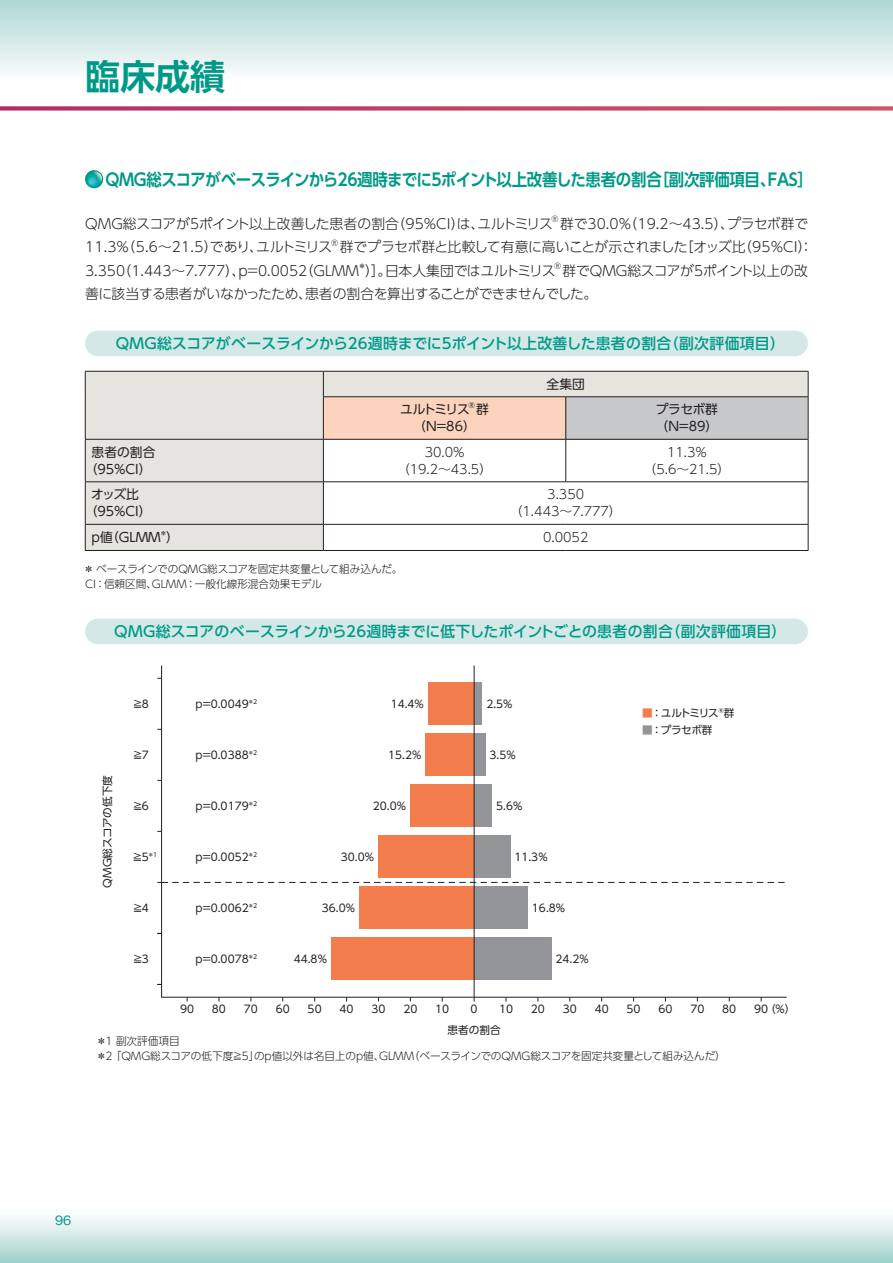
<style>
.page{position:relative;width:893px;height:1263px;background:#fff}
.page>*{position:absolute;margin:0;border:0;box-sizing:border-box;transform-origin:0 0}
.t1{font:700 35.1px "UD Shin Go Pro De";color:#098}
.t2{font:700 16.95px "UD Shin Go Pro De";letter-spacing:-.025em;color:#098;scale:.91 1}
.t3{font:500 14.85px "UD Shin Go Pro";letter-spacing:.01em;color:#098}
.t4{font:300 13.8px/23.4px "UD Shin Go Pro";letter-spacing:-.015em;color:#231f20}
.t5{font:300 13.8px "UD Shin Go Pro";letter-spacing:-.075em;color:#231f20}
.t6{font:12.75px/17px "UD Shin Go Pro";color:#231f20;text-align:center}
.t7{font:300 12.75px/17px "UD Shin Go Pro";color:#231f20;text-align:center}
.t8{font:500 12.75px "Gothic BBB Pro";color:#098}
.t9{font:10.65px "UD Shin Go Pro";color:#231f20}
.t10{font:300 10.65px/14.9px "UD Shin Go Pro";color:#231f20}
.t11{font:300 8.1px "UD Shin Go Pro";color:#231f20}
.t12{font:7.5px "UD Shin Go Pro";color:#231f20}
.s1{color:#f47d4d}
.s2{color:#939598}
</style>
<div class="page">
<div style="left:0;top:1208px;width:893px;height:55px;background:linear-gradient(to bottom,#fff,#a0d1cb)"></div>
<div style="left:0;top:0;width:893px;height:81px;background:linear-gradient(to bottom,#aed7d2,#fcfefd)"></div>
<svg style="left:0;top:106px;width:893px;height:5px;background:#c85d7d"></svg>
<div style="left:85px;top:331px;width:723px;height:25px;background:#d4e9e7;border-radius:13px"></div>
<svg style="left:86px;top:372px;width:722px;height:178px;fill:#e6e4df"></svg>
<div style="left:323px;top:397px;width:243px;height:42px;background:#fcd4bd"></div>
<div style="left:566px;top:397px;width:242px;height:42px;background:#c7c8ca"></div>
<hr style="left:85px;top:371px;width:238px;height:1px;background:#231f20">
<svg style="left:85px;top:371px;width:1px;height:26px"></svg>
<hr style="left:85px;top:397px;width:1px;height:42px;background:#231f20">
<hr style="left:323px;top:371px;width:243px;height:1px;background:#231f20">
<svg style="left:323px;top:371px;width:1px;height:25px"></svg>
<hr style="left:566px;top:371px;width:242px;height:1px;background:#231f20">
<svg style="left:808px;top:371px;width:1px;height:25px"></svg>
<hr style="left:323px;top:396px;width:243px;height:1px;background:#231f20">
<hr style="left:323px;top:397px;width:1px;height:42px;background:#231f20">
<hr style="left:85px;top:439px;width:238px;height:1px;background:#231f20">
<hr style="left:85px;top:439px;width:1px;height:43px;background:#231f20">
<hr style="left:323px;top:439px;width:243px;height:1px;background:#231f20">
<hr style="left:323px;top:439px;width:1px;height:43px;background:#231f20">
<hr style="left:565px;top:439px;width:1px;height:43px;background:#231f20">
<hr style="left:808px;top:439px;width:1px;height:43px;background:#231f20">
<hr style="left:85px;top:481px;width:238px;height:1px;background:#231f20">
<hr style="left:85px;top:482px;width:1px;height:42px;background:#231f20">
<hr style="left:323px;top:481px;width:243px;height:1px;background:#231f20">
<hr style="left:323px;top:482px;width:1px;height:42px;background:#231f20">
<hr style="left:566px;top:481px;width:242px;height:1px;background:#231f20">
<hr style="left:808px;top:482px;width:1px;height:42px;background:#231f20">
<hr style="left:85px;top:524px;width:238px;height:1px;background:#231f20">
<svg style="left:85px;top:524px;width:1px;height:26px"></svg>
<hr style="left:323px;top:524px;width:243px;height:1px;background:#231f20">
<svg style="left:323px;top:524px;width:1px;height:26px"></svg>
<hr style="left:566px;top:524px;width:242px;height:1px;background:#231f20">
<svg style="left:808px;top:524px;width:1px;height:26px"></svg>
<hr style="left:85px;top:550px;width:238px;height:1px;background:#231f20">
<hr style="left:323px;top:550px;width:243px;height:1px;background:#231f20">
<hr style="left:566px;top:550px;width:242px;height:1px;background:#231f20">
<hr style="left:566px;top:396px;width:242px;height:1px;background:#231f20">
<hr style="left:565px;top:397px;width:1px;height:42px;background:#231f20">
<hr style="left:808px;top:397px;width:1px;height:42px;background:#231f20">
<hr style="left:566px;top:439px;width:242px;height:1px;background:#231f20">
<svg style="left:85px;top:170px;width:19px;height:18px"></svg>
<div style="left:85px;top:619px;width:723px;height:25px;background:#d4e9e7;border-radius:13px"></div>
<svg style="left:161px;top:665px;width:626px;height:333px"></svg>
<div style="left:428px;top:682px;width:46px;height:43px;background:#f47d4d"></div>
<div style="left:426px;top:733px;width:48px;height:43px;background:#f47d4d"></div>
<div style="left:410px;top:784px;width:64px;height:43px;background:#f47d4d"></div>
<div style="left:378px;top:836px;width:96px;height:42px;background:#f47d4d"></div>
<div style="left:359px;top:887px;width:115px;height:42px;background:#f47d4d"></div>
<div style="left:331px;top:938px;width:143px;height:42px;background:#f47d4d"></div>
<div style="left:474px;top:682px;width:8px;height:43px;background:#939598"></div>
<div style="left:474px;top:733px;width:11px;height:43px;background:#939598"></div>
<div style="left:474px;top:784px;width:18px;height:43px;background:#939598"></div>
<div style="left:474px;top:836px;width:36px;height:42px;background:#939598"></div>
<div style="left:474px;top:887px;width:54px;height:42px;background:#939598"></div>
<div style="left:474px;top:938px;width:77px;height:42px;background:#939598"></div>
<hr style="left:474px;top:665px;width:1px;height:332px;background:#231f20">
<svg style="left:157px;top:882px;width:630px;height:1px"></svg>
<h1 class="t1" style="left:85px;top:49px;width:142px">臨床成績</h1>
<p class="t2" style="left:105px;top:165px;width:779px">QMG総スコアがベースラインから26週時までに5ポイント以上改善した患者の割合［副次評価項目、FAS］</p>
<p class="t4" style="left:85px;top:212px;width:469px">QMG総スコアが5ポイント以上改善した患者の割合（95％CI）は、ユルトミリス</p>
<p class="t11" style="left:552px;top:213px;width:9px">®</p>
<p class="t4" style="left:560px;top:212px;width:250px">群で30.0％（19.2～43.5）、プラセボ群で</p>
<p class="t5" style="left:85px;top:236px;width:249px">11.3％（5.6～21.5）であり、ユルトミリス</p>
<p class="t11" style="left:331px;top:236px;width:9px">®</p>
<p class="t4" style="left:85px;top:235px;width:730px;text-indent:255px">群でプラセボ群と比較して有意に高いことが示されました［オッズ比（95％CI）：<br>3.350（1.443～7.777）、p＝0.0052（GLMM ）］。日本人集団ではユルトミリス</p>
<p class="t11" style="left:358px;top:259px;width:10px">＊</p>
<p class="t11" style="left:554px;top:259px;width:9px">®</p>
<p class="t4" style="left:85px;top:258px;width:724px;text-indent:478px">群でQMG総スコアが5ポイント以上の改善に該当する患者がいなかったため、患者の割合を算出することができませんでした。</p>
<p class="t3" style="left:116px;top:331px;width:671px">QMG総スコアがベースラインから26週時までに5ポイント以上改善した患者の割合（副次評価項目）</p>
<p class="t6" style="left:547px;top:375px;width:40px">全集団</p>
<p class="t6" style="left:400px;top:401px;width:71px">ユルトミリス</p>
<p class="t12" style="left:468px;top:399px;width:8px">®</p>
<p class="t6" style="left:476px;top:401px;width:14px">群</p>
<p class="t6" style="left:413px;top:418px;width:64px">（N＝86）</p>
<p class="t6" style="left:656px;top:401px;width:64px;text-align:left">プラセボ群（N＝89）</p>
<p class="t6" style="left:85px;top:443px;width:72px">患者の割合（95％CI）</p>
<p class="t7" style="left:397px;top:443px;width:97px">30.0％<br>（19.2～43.5）</p>
<p class="t7" style="left:644px;top:443px;width:88px">11.3％<br>（5.6～21.5）</p>
<p class="t6" style="left:85px;top:486px;width:68px">オッズ比（95％CI）</p>
<p class="t7" style="left:510px;top:486px;width:113px">3.350<br>（1.443～7.777）</p>
<p class="t6" style="left:92px;top:528px;width:89px">p値（GLMM ）</p>
<p class="t12" style="left:160px;top:527px;width:9px">＊</p>
<p class="t7" style="left:543px;top:528px;width:47px">0.0052</p>
<p class="t10" style="left:84px;top:561px;width:320px">＊ ベースラインでのQMG総スコアを固定共変量として組み込んだ。<br>CI：信頼区間、GLMM：一般化線形混合効果モデル</p>
<p class="t3" style="left:114px;top:619px;width:674px">QMG総スコアのベースラインから26週時までに低下したポイントごとの患者の割合（副次評価項目）</p>
<p class="t9" style="left:99px;top:887px;width:114px;rotate:-90deg">QMG総スコアの低下度</p>
<p class="t9" style="left:132px;top:695px;width:18px">≧8</p>
<p class="t9" style="left:132px;top:746px;width:18px">≧7</p>
<p class="t9" style="left:132px;top:797px;width:18px">≧6</p>
<p class="t9" style="left:132px;top:848px;width:27px">≧5<sup>＊1</sup></p>
<p class="t9" style="left:132px;top:899px;width:18px">≧4</p>
<p class="t9" style="left:132px;top:950px;width:18px">≧3</p>
<p class="t9" style="left:196px;top:695px;width:63px">p＝0.0049<sup>＊2</sup></p>
<p class="t9" style="left:196px;top:746px;width:63px">p＝0.0388<sup>＊2</sup></p>
<p class="t9" style="left:196px;top:797px;width:63px">p＝0.0179<sup>＊2</sup></p>
<p class="t9" style="left:196px;top:848px;width:63px">p＝0.0052<sup>＊2</sup></p>
<p class="t9" style="left:196px;top:899px;width:63px">p＝0.0062<sup>＊2</sup></p>
<p class="t9" style="left:196px;top:950px;width:63px">p＝0.0078<sup>＊2</sup></p>
<p class="t9" style="left:391px;top:695px;width:35px">14.4％</p>
<p class="t9" style="left:388px;top:746px;width:35px">15.2％</p>
<p class="t9" style="left:373px;top:797px;width:35px">20.0％</p>
<p class="t9" style="left:341px;top:848px;width:35px">30.0％</p>
<p class="t9" style="left:322px;top:899px;width:35px">36.0％</p>
<p class="t9" style="left:294px;top:950px;width:35px">44.8％</p>
<p class="t9" style="left:486px;top:695px;width:28px">2.5％</p>
<p class="t9" style="left:490px;top:746px;width:28px">3.5％</p>
<p class="t9" style="left:496px;top:797px;width:28px">5.6％</p>
<p class="t9" style="left:514px;top:848px;width:35px">11.3％</p>
<p class="t9" style="left:532px;top:899px;width:35px">16.8％</p>
<p class="t9" style="left:556px;top:950px;width:35px">24.2％</p>
<p class="t9" style="left:642px;top:704px;width:94px"><span class="s1">■</span>：ユルトミリス<sup>®</sup>群</p>
<p class="t9" style="left:642px;top:721px;width:72px"><span class="s2">■</span>：プラセボ群</p>
<p class="t9" style="left:765px;top:1000px;width:32px">（％）</p>
<p class="t9" style="left:180px;top:1000px;width:16px">90</p>
<p class="t9" style="left:212px;top:1000px;width:16px">80</p>
<p class="t9" style="left:244px;top:1000px;width:16px">70</p>
<p class="t9" style="left:276px;top:1000px;width:16px">60</p>
<p class="t9" style="left:308px;top:1000px;width:16px">50</p>
<p class="t9" style="left:340px;top:1000px;width:16px">40</p>
<p class="t9" style="left:371px;top:1000px;width:16px">30</p>
<p class="t9" style="left:403px;top:1000px;width:16px">20</p>
<p class="t9" style="left:435px;top:1000px;width:16px">10</p>
<p class="t9" style="left:471px;top:1000px;width:9px">0</p>
<p class="t9" style="left:499px;top:1000px;width:16px">10</p>
<p class="t9" style="left:531px;top:1000px;width:16px">20</p>
<p class="t9" style="left:563px;top:1000px;width:16px">30</p>
<p class="t9" style="left:595px;top:1000px;width:16px">40</p>
<p class="t9" style="left:627px;top:1000px;width:16px">50</p>
<p class="t9" style="left:658px;top:1000px;width:16px">60</p>
<p class="t9" style="left:690px;top:1000px;width:16px">70</p>
<p class="t9" style="left:722px;top:1000px;width:16px">80</p>
<p class="t9" style="left:754px;top:1000px;width:16px">90</p>
<p class="t9" style="left:447px;top:1021px;width:55px">患者の割合</p>
<p class="t10" style="left:96px;top:1033px;width:631px">＊1 副次評価項目<br>＊2 「QMG総スコアの低下度≧5」のp値以外は名目上のp値、GLMM（ベースラインでのQMG総スコアを固定共変量として組み込んだ）</p>
<p class="t8" style="left:55px;top:1210px;width:18px">96</p>
</div>
